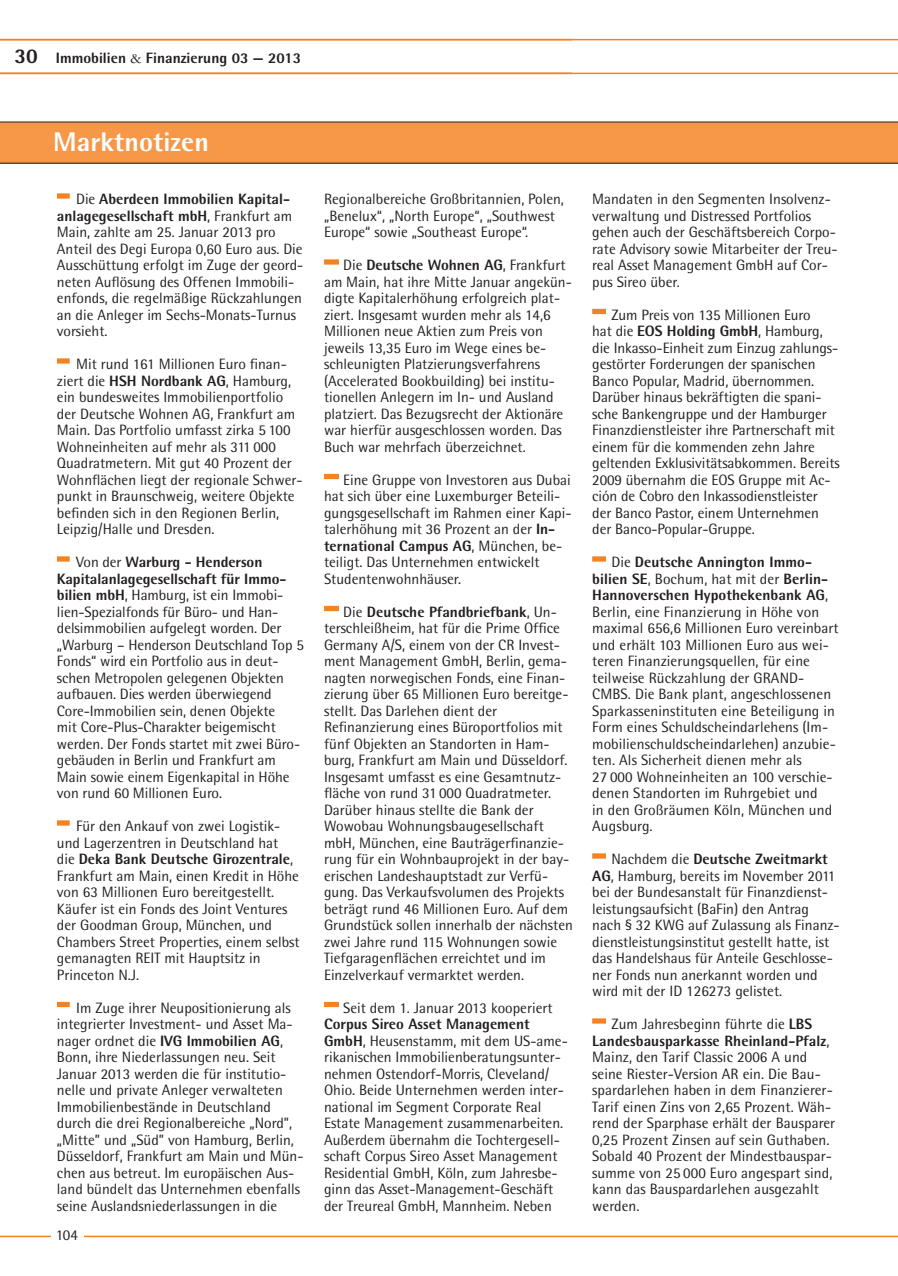
<style>
.page{position:relative;width:898px;height:1276px;background:#fff}
.page>*{position:absolute;margin:0;border:0;box-sizing:border-box;transform-origin:0 0}
.t1{font:800 27px "Rotis Semi Sans";letter-spacing:.005em;color:#fff}
.t2{font:15px/16.5px "Rotis Semi Sans";color:#231f20}
.t3{font:800 15px "Rotis Semi Sans";color:#231f20}
.s1{font-size:21px}
.s2{font-family:"Garamond";font-weight:400}
.s3{font-weight:800}
</style>
<div class="page">
<hr style="left:0;top:1236px;width:897px;height:1px;background:#f58220">
<div style="left:51px;top:1220px;width:32px;height:31px;background:#fff"></div>
<svg style="left:0;top:122px;width:897px;height:42px;background:#ef9346"></svg>
<div style="left:57px;top:193px;width:13px;height:6px;background:#f58220"></div>
<div style="left:57px;top:358px;width:13px;height:6px;background:#f58220"></div>
<div style="left:57px;top:556px;width:13px;height:6px;background:#f58220"></div>
<div style="left:57px;top:820px;width:13px;height:6px;background:#f58220"></div>
<div style="left:57px;top:1002px;width:13px;height:5px;background:#f58220"></div>
<div style="left:324px;top:259px;width:15px;height:6px;background:#f58220"></div>
<div style="left:324px;top:474px;width:15px;height:5px;background:#f58220"></div>
<div style="left:324px;top:606px;width:15px;height:5px;background:#f58220"></div>
<div style="left:324px;top:1002px;width:15px;height:5px;background:#f58220"></div>
<svg style="left:0;top:39px;width:897px;height:35px"></svg>
<div style="left:592px;top:309px;width:13px;height:5px;background:#f58220"></div>
<div style="left:592px;top:556px;width:13px;height:6px;background:#f58220"></div>
<div style="left:592px;top:853px;width:13px;height:6px;background:#f58220"></div>
<div style="left:592px;top:1018px;width:13px;height:6px;background:#f58220"></div>
<p class="t3" style="left:14px;top:49px;width:288px"><span class="s1">30</span> Immobilien <span class="s2">&amp;</span> Finanzierung 03 — 2013</p>
<h1 class="t1" style="left:53px;top:125px;width:157px">Marktnotizen</h1>
<p class="t2" style="left:57px;top:191px;width:248px;text-indent:19px">Die <span class="s3">Aberdeen Immobilien Kapital&shy;anlagegesellschaft mbH</span>, Frankfurt am Main, zahlte am 25. Januar 2013 pro Anteil des Degi Europa 0,60 Euro aus. Die Ausschüttung erfolgt im Zuge der geord&shy;neten Auflösung des Offenen Immobili&shy;enfonds, die regelmäßige Rückzahlungen an die Anleger im Sechs-Monats-Turnus vorsieht.</p>
<p class="t2" style="left:57px;top:356px;width:247px;text-indent:19px">Mit rund 161 Millionen Euro finan&shy;ziert die <span class="s3">HSH Nordbank AG</span>, Hamburg, ein bundesweites Immobilienportfolio der Deutsche Wohnen AG, Frankfurt am Main. Das Portfolio umfasst zirka 5 100<br>Wohneinheiten auf mehr als 311 000<br>Quadratmetern. Mit gut 40 Prozent der Wohnflächen liegt der regionale Schwer&shy;punkt in Braunschweig, weitere Objekte befinden sich in den Regionen Berlin, Leipzig/Halle und Dresden.</p>
<p class="t2" style="left:57px;top:554px;width:248px;text-indent:19px">Von der <span class="s3">Warburg - Henderson Kapitalanlagegesellschaft für Immo&shy;bilien mbH</span>, Hamburg, ist ein Immobi&shy;lien-Spezialfonds für Büro- und Han&shy;delsimmobilien aufgelegt worden. Der „Warburg – Henderson Deutschland Top 5<br>Fonds“ wird ein Portfolio aus in deut&shy;schen Metropolen gelegenen Objekten aufbauen. Dies werden überwiegend Core-Immobilien sein, denen Objekte<br>mit Core-Plus-Charakter beigemischt werden. Der Fonds startet mit zwei Büro&shy;gebäuden in Berlin und Frankfurt am Main sowie einem Eigenkapital in Höhe von rund 60 Millionen Euro.</p>
<p class="t2" style="left:57px;top:818px;width:244px;text-indent:19px">Für den Ankauf von zwei Logistik&shy;und Lagerzentren in Deutschland hat die <span class="s3">Deka Bank Deutsche Girozentrale</span>, Frankfurt am Main, einen Kredit in Höhe von 63 Millionen Euro bereitgestellt.<br>Käufer ist ein Fonds des Joint Ventures der Goodman Group, München, und Chambers Street Properties, einem selbst gemanagten REIT mit Hauptsitz in Princeton N.J.</p>
<p class="t2" style="left:57px;top:999px;width:248px;text-indent:19px">Im Zuge ihrer Neupositionierung als integrierter Investment- und Asset Ma&shy;nager ordnet die <span class="s3">IVG Immobilien AG</span>, Bonn, ihre Niederlassungen neu. Seit Januar 2013 werden die für institutio&shy;nelle und private Anleger verwalteten Immobilienbestände in Deutschland durch die drei Regionalbereiche „Nord”, „Mitte” und „Süd” von Hamburg, Berlin, Düsseldorf, Frankfurt am Main und Mün&shy;chen aus betreut. Im europäischen Aus&shy;land bündelt das Unternehmen ebenfalls seine Auslandsniederlassungen in die</p>
<p class="t2" style="left:56px;top:1227px;width:24px">104</p>
<p class="t2" style="left:324px;top:191px;width:241px">Regionalbereiche Großbritannien, Polen, „Benelux“, „North Europe“, „Southwest<br>Europe“ sowie „Southeast Europe“.</p>
<p class="t2" style="left:324px;top:257px;width:249px;text-indent:19px">Die <span class="s3">Deutsche Wohnen AG</span>, Frankfurt am Main, hat ihre Mitte Januar angekün&shy;digte Kapitalerhöhung erfolgreich plat&shy;ziert. Insgesamt wurden mehr als 14,6<br>Millionen neue Aktien zum Preis von jeweils 13,35 Euro im Wege eines be&shy;schleunigten Platzierungsverfahrens (Accelerated Bookbuilding) bei institu&shy;tionellen Anlegern im In- und Ausland platziert. Das Bezugsrecht der Aktionäre war hierfür ausgeschlossen worden. Das Buch war mehrfach überzeichnet.</p>
<p class="t2" style="left:324px;top:471px;width:249px;text-indent:19px">Eine Gruppe von Investoren aus Dubai hat sich über eine Luxemburger Beteili&shy;gungsgesellschaft im Rahmen einer Kapi&shy;talerhöhung mit 36 Prozent an der <span class="s3">In&shy;ternational Campus AG</span>, München, be&shy;teiligt. Das Unternehmen entwickelt Studentenwohnhäuser.</p>
<p class="t2" style="left:324px;top:603px;width:250px;text-indent:19px">Die <span class="s3">Deutsche Pfandbriefbank</span>, Un&shy;terschleißheim, hat für die Prime Office Germany A/S, einem von der CR Invest&shy;ment Management GmbH, Berlin, gema&shy;nagten norwegischen Fonds, eine Finan&shy;zierung über 65 Millionen Euro bereitge&shy;stellt. Das Darlehen dient der Refinanzierung eines Büroportfolios mit fünf Objekten an Standorten in Ham&shy;burg, Frankfurt am Main und Düsseldorf.<br>Insgesamt umfasst es eine Gesamtnutz&shy;fläche von rund 31 000 Quadratmeter.<br>Darüber hinaus stellte die Bank der Wowobau Wohnungsbaugesellschaft mbH, München, eine Bauträgerfinanzie&shy;rung für ein Wohnbauprojekt in der bay&shy;erischen Landeshauptstadt zur Verfü&shy;gung. Das Verkaufsvolumen des Projekts beträgt rund 46 Millionen Euro. Auf dem Grundstück sollen innerhalb der nächsten zwei Jahre rund 115 Wohnungen sowie Tiefgaragenflächen erreichtet und im Einzelverkauf vermarktet werden.</p>
<p class="t2" style="left:343px;top:999px;width:211px">Seit dem 1. Januar 2013 kooperiert</p>
<p class="t2" style="left:324px;top:1016px;width:245px"><span class="s3">Corpus Sireo Asset Management GmbH</span>, Heusenstamm, mit dem US-ame&shy;rikanischen Immobilienberatungsunter&shy;nehmen Ostendorf-Morris, Cleveland/ Ohio. Beide Unternehmen werden inter&shy;national im Segment Corporate Real Estate Management zusammenarbeiten.<br>Außerdem übernahm die Tochtergesell&shy;schaft Corpus Sireo Asset Management Residential GmbH, Köln, zum Jahresbe&shy;ginn das Asset-Management-Geschäft der Treureal GmbH, Mannheim. Neben</p>
<p class="t2" style="left:592px;top:191px;width:247px">Mandaten in den Segmenten Insolvenz&shy;verwaltung und Distressed Portfolios gehen auch der Geschäftsbereich Corpo&shy;rate Advisory sowie Mitarbeiter der Treu&shy;real Asset Management GmbH auf Cor&shy;pus Sireo über.</p>
<p class="t2" style="left:592px;top:306px;width:249px;text-indent:19px">Zum Preis von 135 Millionen Euro<br>hat die <span class="s3">EOS Holding GmbH</span>, Hamburg, die Inkasso-Einheit zum Einzug zahlungs&shy;gestörter Forderungen der spanischen Banco Popular, Madrid, übernommen.<br>Darüber hinaus bekräftigten die spani&shy;sche Bankengruppe und der Hamburger Finanzdienstleister ihre Partnerschaft mit einem für die kommenden zehn Jahre geltenden Exklusivitätsabkommen. Bereits 2009 übernahm die EOS Gruppe mit Ac&shy;ción de Cobro den Inkassodienstleister der Banco Pastor, einem Unternehmen der Banco-Popular-Gruppe.</p>
<p class="t2" style="left:592px;top:554px;width:248px;text-indent:19px">Die <span class="s3">Deutsche Annington Immo&shy;bilien SE</span>, Bochum, hat mit der <span class="s3">Berlin-Hannoverschen Hypothekenbank AG</span>, Berlin, eine Finanzierung in Höhe von maximal 656,6 Millionen Euro vereinbart und erhält 103 Millionen Euro aus wei&shy;teren Finanzierungsquellen, für eine teilweise Rückzahlung der GRAND-CMBS. Die Bank plant, angeschlossenen Sparkasseninstituten eine Beteiligung in Form eines Schuldscheindarlehens (Im&shy;mobilienschuldscheindarlehen) anzubie&shy;ten. Als Sicherheit dienen mehr als<br>27 000 Wohneinheiten an 100 verschie&shy;denen Standorten im Ruhrgebiet und<br>in den Großräumen Köln, München und Augsburg.</p>
<p class="t2" style="left:592px;top:851px;width:249px;text-indent:19px">Nachdem die <span class="s3">Deutsche Zweitmarkt AG</span>, Hamburg, bereits im November 2011 bei der Bundesanstalt für Finanzdienst&shy;leistungsaufsicht (BaFin) den Antrag nach § 32 KWG auf Zulassung als Finanz&shy;dienstleistungsinstitut gestellt hatte, ist das Handelshaus für Anteile Geschlosse&shy;ner Fonds nun anerkannt worden und wird mit der ID 126273 gelistet.</p>
<p class="t2" style="left:592px;top:1016px;width:244px;text-indent:19px">Zum Jahresbeginn führte die <span class="s3">LBS Landesbausparkasse Rheinland-Pfalz</span>, Mainz, den Tarif Classic 2006 A und seine Riester-Version AR ein. Die Bau&shy;spardarlehen haben in dem Finanzierer-Tarif einen Zins von 2,65 Prozent. Wäh&shy;rend der Sparphase erhält der Bausparer 0,25 Prozent Zinsen auf sein Guthaben.<br>Sobald 40 Prozent der Mindestbauspar&shy;summe von 25 000 Euro angespart sind, kann das Bauspardarlehen ausgezahlt werden.</p>
</div>
